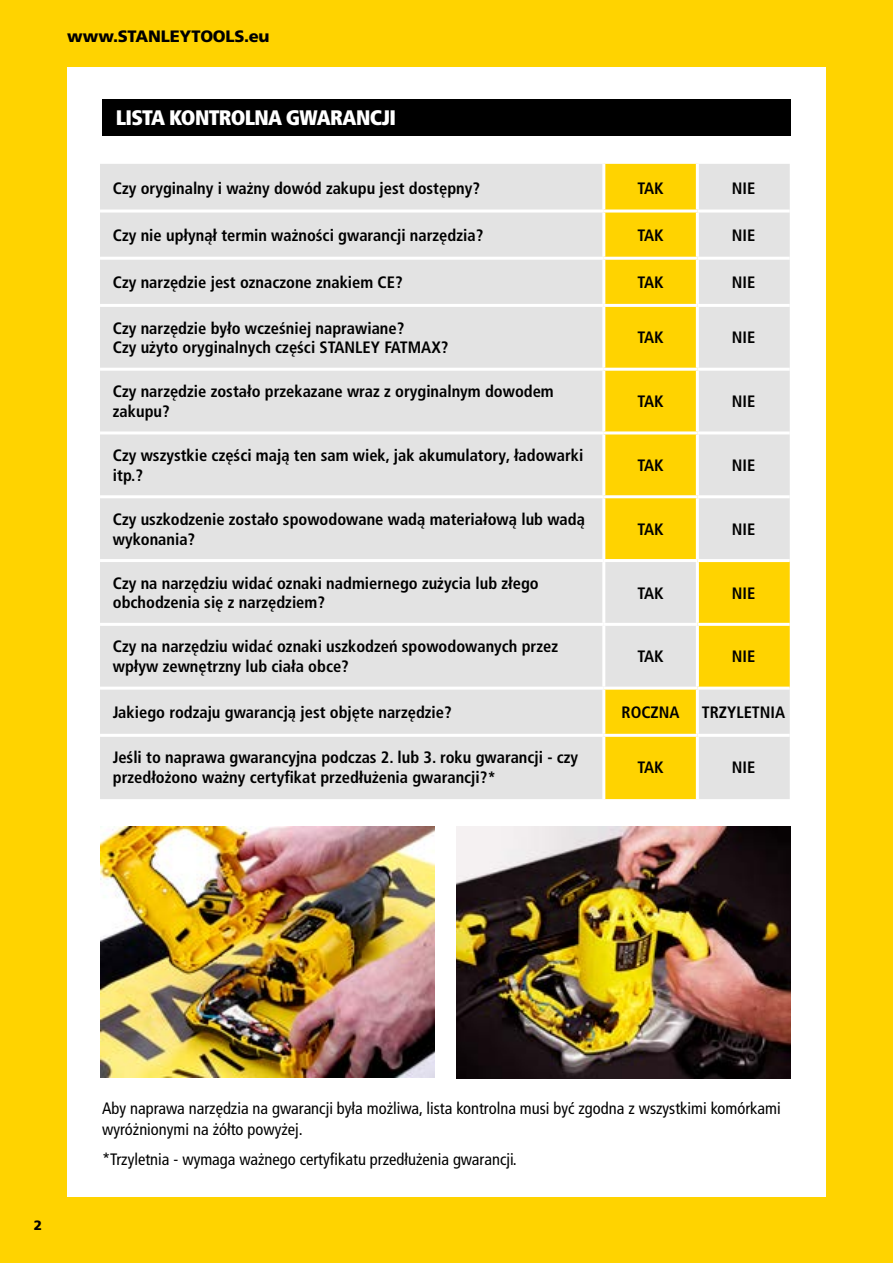
<style>
.page{position:relative;width:893px;height:1263px;background:#ffd300}
.page>*{position:absolute;margin:0;border:0;box-sizing:border-box;transform-origin:0 0}
.t1{font:900 condensed 21px "Frutiger LT Pro";letter-spacing:-.035em;color:#fff}
.t2{font:700 condensed 16.5px/19.8px "Frutiger LT Pro";color:#000}
.t3{font:condensed 16.5px/21px "Frutiger LT Pro";color:#000}
.t4{font:900 16.5px "Frutiger LT Pro";letter-spacing:-.015em;color:#000}
.t5{font:900 13.5px "Frutiger LT Pro";color:#000}
</style>
<div class="page">
<div style="left:67px;top:67px;width:758px;height:1129px;background:#fff"></div>
<div style="left:102px;top:100px;width:688px;height:36px;background:#000"></div>
<div style="left:100px;top:164px;width:502px;height:635px;background:#e3e3e3"></div>
<svg style="left:605px;top:164px;width:185px;height:635px"></svg>
<hr style="left:100px;top:209px;width:504px;height:4px;background:#faf8f5">
<svg style="left:604px;top:209px;width:93px;height:4px"></svg>
<hr style="left:697px;top:209px;width:93px;height:4px;background:#faf7f4">
<hr style="left:100px;top:257px;width:504px;height:3px;background:#fff">
<hr style="left:604px;top:257px;width:93px;height:3px;background:#fff">
<hr style="left:697px;top:257px;width:93px;height:3px;background:#fff">
<hr style="left:100px;top:304px;width:504px;height:3px;background:#fff">
<hr style="left:604px;top:304px;width:93px;height:3px;background:#fff">
<hr style="left:697px;top:304px;width:93px;height:3px;background:#fff">
<hr style="left:100px;top:368px;width:504px;height:3px;background:#fff">
<hr style="left:604px;top:368px;width:93px;height:3px;background:#fff">
<hr style="left:697px;top:368px;width:93px;height:3px;background:#fff">
<hr style="left:100px;top:431px;width:504px;height:3px;background:#fff">
<hr style="left:604px;top:431px;width:93px;height:3px;background:#fff">
<hr style="left:697px;top:431px;width:93px;height:3px;background:#fff">
<hr style="left:100px;top:495px;width:504px;height:3px;background:#fff">
<hr style="left:604px;top:495px;width:93px;height:3px;background:#fff">
<hr style="left:697px;top:495px;width:93px;height:3px;background:#fff">
<hr style="left:100px;top:559px;width:504px;height:3px;background:#fff">
<hr style="left:604px;top:559px;width:93px;height:3px;background:#fff">
<hr style="left:697px;top:559px;width:93px;height:3px;background:#fff">
<hr style="left:100px;top:623px;width:504px;height:3px;background:#fff">
<hr style="left:604px;top:623px;width:93px;height:3px;background:#fff">
<hr style="left:697px;top:623px;width:93px;height:3px;background:#fff">
<hr style="left:100px;top:687px;width:504px;height:3px;background:#fff">
<hr style="left:604px;top:687px;width:93px;height:3px;background:#fff">
<hr style="left:697px;top:687px;width:93px;height:3px;background:#fff">
<hr style="left:100px;top:734px;width:504px;height:3px;background:#fff">
<hr style="left:604px;top:734px;width:93px;height:3px;background:#fff">
<hr style="left:697px;top:734px;width:93px;height:3px;background:#fff">
<hr style="left:696px;top:164px;width:3px;height:45px;background:#fff">
<hr style="left:696px;top:213px;width:3px;height:44px;background:#fff">
<hr style="left:696px;top:260px;width:3px;height:44px;background:#fff">
<hr style="left:696px;top:307px;width:3px;height:61px;background:#fff">
<hr style="left:696px;top:371px;width:3px;height:60px;background:#fff">
<hr style="left:696px;top:434px;width:3px;height:61px;background:#fff">
<hr style="left:696px;top:498px;width:3px;height:61px;background:#fff">
<hr style="left:696px;top:562px;width:3px;height:61px;background:#fff">
<hr style="left:696px;top:626px;width:3px;height:61px;background:#fff">
<hr style="left:696px;top:690px;width:3px;height:44px;background:#fff">
<hr style="left:696px;top:737px;width:3px;height:62px;background:#fff">
<img style="left:100px;top:826px;width:334px;height:252px">
<img style="left:456px;top:826px;width:335px;height:253px">
<p class="t4" style="left:67px;top:27px;width:204px">www.STANLEYTOOLS.eu</p>
<p class="t1" style="left:116px;top:105px;width:282px">LISTA KONTROLNA GWARANCJI</p>
<p class="t2" style="left:113px;top:178px;width:369px">Czy oryginalny i ważny dowód zakupu jest dostępny?</p>
<p class="t2" style="left:637px;top:178px;width:28px">TAK</p>
<p class="t2" style="left:732px;top:178px;width:25px">NIE</p>
<p class="t2" style="left:113px;top:225px;width:372px">Czy nie upłynął termin ważności gwarancji narzędzia?</p>
<p class="t2" style="left:637px;top:225px;width:28px">TAK</p>
<p class="t2" style="left:732px;top:225px;width:25px">NIE</p>
<p class="t2" style="left:113px;top:272px;width:291px">Czy narzędzie jest oznaczone znakiem CE?</p>
<p class="t2" style="left:637px;top:272px;width:28px">TAK</p>
<p class="t2" style="left:732px;top:272px;width:25px">NIE</p>
<p class="t2" style="left:113px;top:318px;width:337px">Czy narzędzie było wcześniej naprawiane?<br>Czy użyto oryginalnych części STANLEY FATMAX?</p>
<p class="t2" style="left:637px;top:328px;width:28px">TAK</p>
<p class="t2" style="left:732px;top:328px;width:25px">NIE</p>
<p class="t2" style="left:113px;top:382px;width:442px">Czy narzędzie zostało przekazane wraz z oryginalnym dowodem zakupu?</p>
<p class="t2" style="left:637px;top:392px;width:28px">TAK</p>
<p class="t2" style="left:732px;top:392px;width:25px">NIE</p>
<p class="t2" style="left:113px;top:445px;width:472px">Czy wszystkie części mają ten sam wiek, jak akumulatory, ładowarki itp.?</p>
<p class="t2" style="left:637px;top:455px;width:28px">TAK</p>
<p class="t2" style="left:732px;top:455px;width:25px">NIE</p>
<p class="t2" style="left:113px;top:509px;width:474px">Czy uszkodzenie zostało spowodowane wadą materiałową lub wadą wykonania?</p>
<p class="t2" style="left:637px;top:519px;width:28px">TAK</p>
<p class="t2" style="left:732px;top:519px;width:25px">NIE</p>
<p class="t2" style="left:113px;top:573px;width:427px">Czy na narzędziu widać oznaki nadmiernego zużycia lub złego obchodzenia się z narzędziem?</p>
<p class="t2" style="left:637px;top:583px;width:28px">TAK</p>
<p class="t2" style="left:732px;top:583px;width:25px">NIE</p>
<p class="t2" style="left:113px;top:637px;width:447px">Czy na narzędziu widać oznaki uszkodzeń spowodowanych przez wpływ zewnętrzny lub ciała obce?</p>
<p class="t2" style="left:637px;top:647px;width:28px">TAK</p>
<p class="t2" style="left:732px;top:647px;width:25px">NIE</p>
<p class="t2" style="left:113px;top:702px;width:340px">Jakiego rodzaju gwarancją jest objęte narzędzie?</p>
<p class="t2" style="left:622px;top:702px;width:60px">ROCZNA</p>
<p class="t2" style="left:702px;top:702px;width:85px">TRZYLETNIA</p>
<p class="t2" style="left:113px;top:748px;width:467px">Jeśli to naprawa gwarancyjna podczas 2. lub 3. roku gwarancji - czy przedłożono ważny certyfikat przedłużenia gwarancji?*</p>
<p class="t2" style="left:637px;top:758px;width:28px">TAK</p>
<p class="t2" style="left:732px;top:758px;width:25px">NIE</p>
<p class="t5" style="left:34px;top:1217px;width:10px">2</p>
<p class="t3" style="left:102px;top:1098px;width:680px">Aby naprawa narzędzia na gwarancji była możliwa, lista kontrolna musi być zgodna z wszystkimi komórkami wyróżnionymi na żółto powyżej.</p>
<p class="t3" style="left:102px;top:1149px;width:416px">*Trzyletnia - wymaga ważnego certyfikatu przedłużenia gwarancji.</p>
</div>
